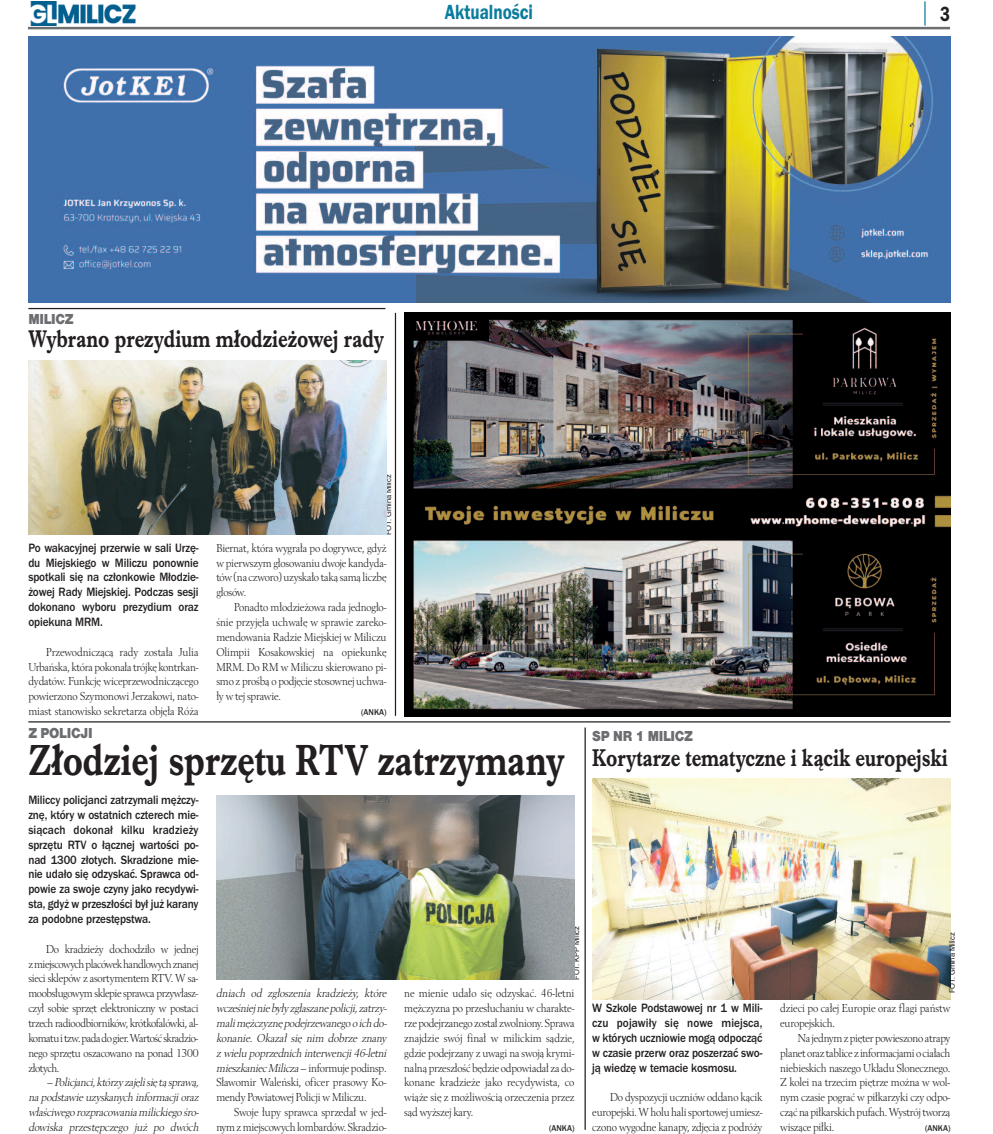
<style>
.page{position:relative;width:993px;height:1134px;background:#fff}
.page>*{position:absolute;margin:0;border:0;box-sizing:border-box;transform-origin:0 0}
.t1{font:700 45px "Imprint URWTCE";color:#231f20;scale:.8 1}
.t2{font:700 25px "Imprint URWTCE";color:#231f20;scale:.8 1}
.t3{font:21.25px "Franklin Got URWTCE Dem";color:#0a7c9d;scale:.8 1}
.t4{font:21.25px "Franklin Got URWTCE Dem";color:#231f20;scale:.8 1}
.t5{font:900 15px "Nimbus San TCE";letter-spacing:-.025em;color:#6c6d70;scale:.9 1}
.t6{font:500 12.5px/14.9px "Franklin Got URWTCE";letter-spacing:-.01em;color:#231f20;text-align:justify;scale:.9 1}
.t7{font:12px/14.9px "Berling TCE";letter-spacing:-.015em;color:#231f20;text-align:justify;scale:.9 1}
.t8{font:italic 12px/14.9px "Berling TCE";letter-spacing:-.015em;color:#231f20;scale:.9 1}
.t9{font:500 8.75px "Franklin Got URWTCE";color:#231f20;scale:.95 1}
.t10{font:7.5px "Helvetica";letter-spacing:-.005em;color:#231f20}
.s1{font-style:normal}
</style>
<div class="page">
<img style="left:30px;top:1px;width:106px;height:25px">
<hr style="left:28px;top:27px;width:921px;height:2px;background:#6c6d70">
<svg style="left:924px;top:1px;width:1px;height:25px"></svg>
<img style="left:28px;top:36px;width:922px;height:266px">
<img style="left:404px;top:313px;width:546px;height:404px">
<img style="left:216px;top:796px;width:358px;height:183px">
<img style="left:592px;top:779px;width:358px;height:220px">
<hr style="left:28px;top:308px;width:357px;height:1px;background:#231f20">
<hr style="left:28px;top:721px;width:922px;height:1px;background:#231f20">
<hr style="left:395px;top:313px;width:1px;height:403px;background:#231f20">
<hr style="left:584px;top:727px;width:1px;height:403px;background:#231f20">
<img style="left:28px;top:360px;width:358px;height:174px">
<h3 class="t3" style="left:445px;top:0;width:112px">Aktualności</h3>
<h3 class="t4" style="left:939px;top:1px;width:14px">3</h3>
<p class="t5" style="left:28px;top:310px;width:52px">MILICZ</p>
<h2 class="t2" style="left:28px;top:323px;width:446px">Wybrano prezydium młodzieżowej rady</h2>
<p class="t6" style="left:28px;top:540px;width:190px">Po wakacyjnej przerwie w sali Urzę&shy;du Miejskiego w Miliczu ponownie spotkali się na członkowie Młodzie&shy;żowej Rady Miejskiej. Podczas sesji dokonano wyboru prezydium oraz opiekuna MRM.</p>
<p class="t7" style="left:28px;top:644px;width:190px;text-indent:18px">Przewodniczącą rady została Julia Urbańska, która pokonała trójkę kontrkan&shy;dydatów. Funkcję wiceprzewodniczącego powierzono Szymonowi Jerzakowi, nato&shy;miast stanowisko sekretarza objęła Róża</p>
<p class="t10" style="left:385px;top:535px;width:62px;rotate:-90deg">FOT. Gmina Milicz</p>
<p class="t7" style="left:216px;top:540px;width:190px">Biernat, która wygrała po dogrywce, gdyż w pierwszym głosowaniu dwoje kandyda&shy;tów(na czworo)uzyskało taką samą liczbę głosów.</p>
<p class="t7" style="left:216px;top:599px;width:190px;text-indent:18px">Ponadto młodzieżowa rada jednogło&shy;śnie przyjęła uchwałę w sprawie zareko&shy;mendowania Radzie Miejskiej w Miliczu Olimpii Kosakowskiej na opiekunkę MRM. Do RM w Miliczu skierowano pi&shy;smo z prośbą o podjęcie stosownej uchwa&shy;ły w tej sprawie.</p>
<p class="t9" style="left:361px;top:707px;width:28px">(ANKA)</p>
<p class="t5" style="left:28px;top:723px;width:73px">Z POLICJI</p>
<h1 class="t1" style="left:28px;top:733px;width:671px">Złodziej sprzętu RTV zatrzymany</h1>
<p class="t6" style="left:28px;top:792px;width:190px">Miliccy policjanci zatrzymali mężczy&shy;znę, który w ostatnich czterech mie&shy;siącach dokonał kilku kradzieży sprzętu RTV o łącznej wartości po&shy;nad 1300 złotych. Skradzione mie&shy;nie udało się odzyskać. Sprawca od&shy;powie za swoje czyny jako recydywi&shy;sta, gdyż w przeszłości był już karany za podobne przestępstwa.</p>
<p class="t7" style="left:28px;top:941px;width:190px;text-indent:18px">Do kradzieży dochodziło w jednej zmiejscowychplacówekhandlowychznanej sieci sklepów z asortymentem RTV. W sa&shy;moobsługowym sklepie sprawca przywłasz&shy;czył sobie sprzęt elektroniczny w postaci trzech radioodbiorników, krótkofalówki, al&shy;komatuitzw.padadogier.Wartośćskradzio&shy;nego sprzętu oszacowano na ponad 1300 złotych.</p>
<p class="t8" style="left:28px;top:1075px;width:192px;text-indent:18px">–Policjanci, którzy zajęlisię tą sprawą, na podstawie uzyskanych informacji oraz właściwego rozpracowania milickiego śro&shy;dowiska przestępczego już po dwóch</p>
<p class="t8" style="left:216px;top:986px;width:192px">dniach od zgłoszenia kradzieży, które wcześniej nie były zgłaszanepolicji, zatrzy&shy;malimężczyznę podejrzewanego o ich do&shy;konanie. Okazał się nim dobrze znany z wielu poprzednich interwencji 46-letni mieszkaniecMilicza<span class="s1">– informuje podinsp.<br>Sławomir Waleński, oficer prasowy Ko&shy;mendy Powiatowej Policji w Miliczu.</span></p>
<p class="t7" style="left:216px;top:1104px;width:190px;text-align:right">Swoje łupy sprawca sprzedał w jed&shy;nymzmiejscowych lombardów. Skradzio-</p>
<p class="t10" style="left:573px;top:980px;width:55px;rotate:-90deg">FOT. KPP Milicz</p>
<p class="t7" style="left:404px;top:986px;width:190px">ne mienie udało się odzyskać. 46-letni mężczyzna po przesłuchaniu w charakte&shy;rze podejrzanego został zwolniony. Sprawa znajdzie swój finał w milickim sądzie, gdzie podejrzany z uwagi na swoją krymi&shy;nalną przeszłość będzie odpowiadał za do&shy;konane kradzieże jako recydywista, co wiąże się z możliwością orzeczenia przez sąd wyższej kary.</p>
<p class="t9" style="left:549px;top:1123px;width:28px">(ANKA)</p>
<p class="t5" style="left:592px;top:727px;width:113px">SP NR 1 MILICZ</p>
<h2 class="t2" style="left:592px;top:743px;width:446px">Korytarze tematyczne i kącik europejski</h2>
<p class="t6" style="left:592px;top:1000px;width:190px">W Szkole Podstawowej nr 1 w Mili&shy;czu pojawiły się nowe miejsca, w których uczniowie mogą odpocząć w czasie przerw oraz poszerzać swo&shy;ją wiedzę w temacie kosmosu.</p>
<p class="t7" style="left:592px;top:1090px;width:190px;text-indent:18px">Do dyspozycji uczniów oddano kącik europejski.Wholuhalisportowejumiesz&shy;czono wygodne kanapy, zdjęcia z podróży</p>
<p class="t10" style="left:948px;top:993px;width:62px;rotate:-90deg">FOT. Gmina Milicz</p>
<p class="t7" style="left:780px;top:1000px;width:190px">dzieci po całej Europie oraz flagi państw europejskich.</p>
<p class="t7" style="left:780px;top:1030px;width:190px;text-indent:18px">Na jednymzpięterpowieszono atrapy planetoraz tablice z informacjamio ciałach niebieskich naszego Układu Słonecznego.<br>Z kolei na trzecim piętrze można w wol&shy;nym czasie pograć w piłkarzyki czy odpo&shy;cząćnapiłkarskichpufach.Wystrójtworzą wiszące piłki.</p>
<p class="t9" style="left:924px;top:1123px;width:28px">(ANKA)</p>
</div>
